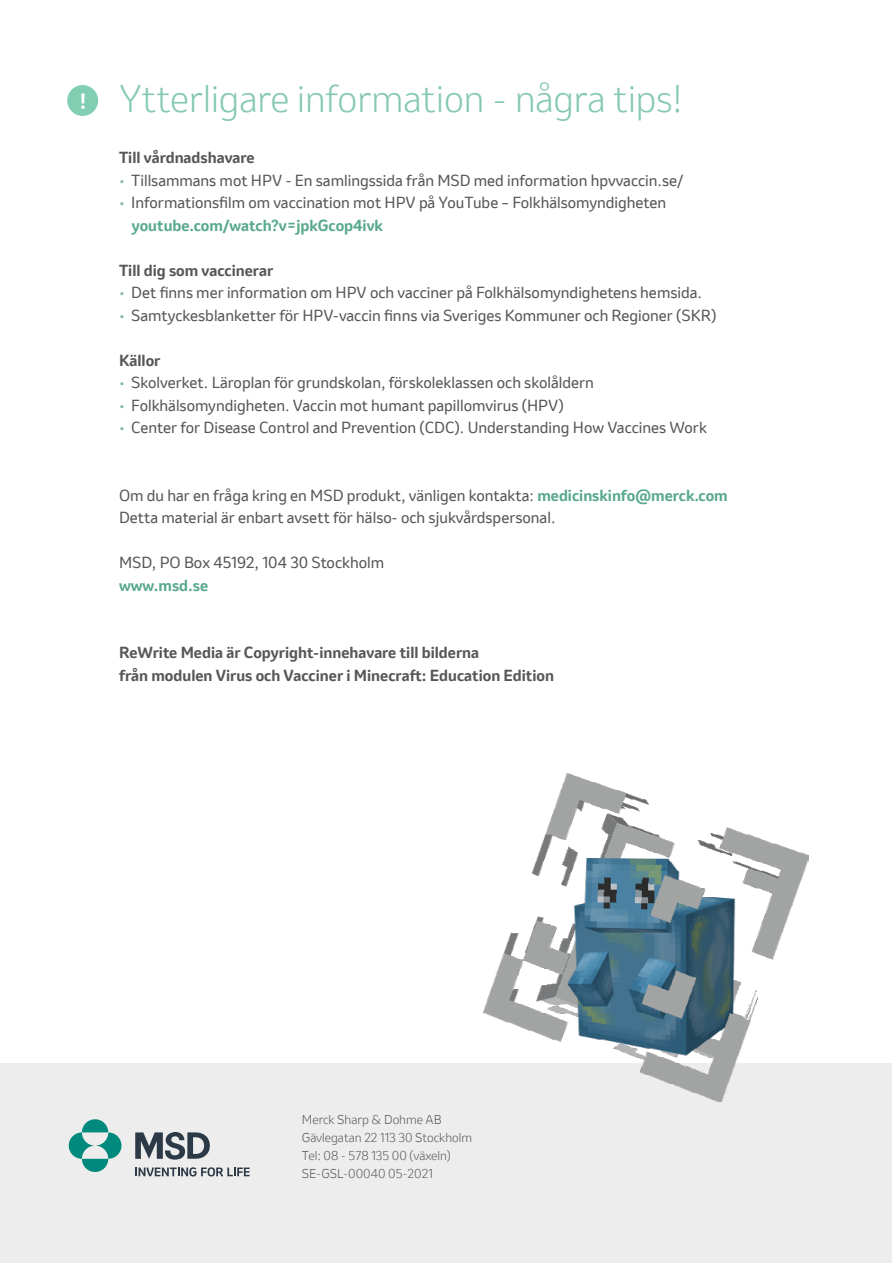
<style>
.page{position:relative;width:893px;height:1263px;background:#fff}
.page>*{position:absolute;margin:0;border:0;box-sizing:border-box;transform-origin:0 0}
.t1{font:300 36px "Invention";color:#85c8b5}
.t2{font:15px/22.5px "Invention";color:#575756}
.t3{font:700 15px/22.5px "Invention";color:#575756}
.t4{font:700 15px "Invention";color:#59a98b}
.t5{font:300 12px/18px "Invention";color:#575756}
.s1{color:#84baa1}
.s2{font-weight:700;color:#59a98b}
</style>
<div class="page">
<div style="left:67px;top:85px;width:31px;height:31px;background:#82ceb3;border-radius:50%"></div>
<svg style="left:81px;top:93px;width:4px;height:16px"></svg>
<div style="left:1px;top:1063px;width:891px;height:199px;background:#ededed"></div>
<svg style="left:69px;top:1119px;width:52px;height:53px"></svg>
<svg style="left:135px;top:1132px;width:75px;height:28px"></svg>
<svg style="left:135px;top:1167px;width:115px;height:9px"></svg>
<img style="left:484px;top:774px;width:324px;height:327px">
<h1 class="t1" style="left:119px;top:74px;width:565px">Ytterligare information - några tips!</h1>
<p class="t3" style="left:119px;top:147px;width:137px">Till vårdnadshavare</p>
<p class="t2" style="left:119px;top:169px;width:566px"><span class="s1">•</span> Tillsammans mot HPV - En samlingssida från MSD med information hpvvaccin.se/</p>
<p class="t2" style="left:132px;top:191px;width:536px;text-indent:-13px"><span class="s1">•</span> Informationsfilm om vaccination mot HPV på YouTube – Folkhälsomyndigheten <span class="s2">youtube.com/watch?v=jpkGcop4ivk</span></p>
<p class="t3" style="left:119px;top:259px;width:156px">Till dig som vaccinerar</p>
<p class="t2" style="left:119px;top:281px;width:584px"><span class="s1">•</span> Det finns mer information om HPV och vacciner på Folkhälsomyndighetens hemsida.</p>
<p class="t2" style="left:119px;top:304px;width:599px"><span class="s1">•</span> Samtyckesblanketter för HPV-vaccin finns via Sveriges Kommuner och Regioner (SKR)</p>
<p class="t3" style="left:119px;top:349px;width:43px">Källor</p>
<p class="t2" style="left:119px;top:371px;width:476px"><span class="s1">•</span> Skolverket. Läroplan för grundskolan, förskoleklassen och skolåldern</p>
<p class="t2" style="left:119px;top:394px;width:446px"><span class="s1">•</span> Folkhälsomyndigheten. Vaccin mot humant papillomvirus (HPV)</p>
<p class="t2" style="left:119px;top:416px;width:589px"><span class="s1">•</span> Center for Disease Control and Prevention (CDC). Understanding How Vaccines Work</p>
<p class="t2" style="left:119px;top:484px;width:610px">Om du har en fråga kring en MSD produkt, vänligen kontakta: <span class="s2">medicinskinfo@merck.com<br></span>Detta material är enbart avsett för hälso- och sjukvårdspersonal.</p>
<p class="t2" style="left:119px;top:551px;width:267px">MSD, PO Box 45192, 104 30 Stockholm</p>
<p class="t4" style="left:119px;top:574px;width:91px">www.msd.se</p>
<p class="t3" style="left:119px;top:642px;width:437px">ReWrite Media är Copyright-innehavare till bilderna<br>från modulen Virus och Vacciner i Minecraft: Education Edition</p>
<p class="t5" style="left:302px;top:1110px;width:172px">Merck Sharp &amp; Dohme AB<br>Gävlegatan 22 113 30 Stockholm<br>Tel: 08 - 578 135 00 (växeln)<br>SE-GSL-00040 05-2021</p>
</div>
